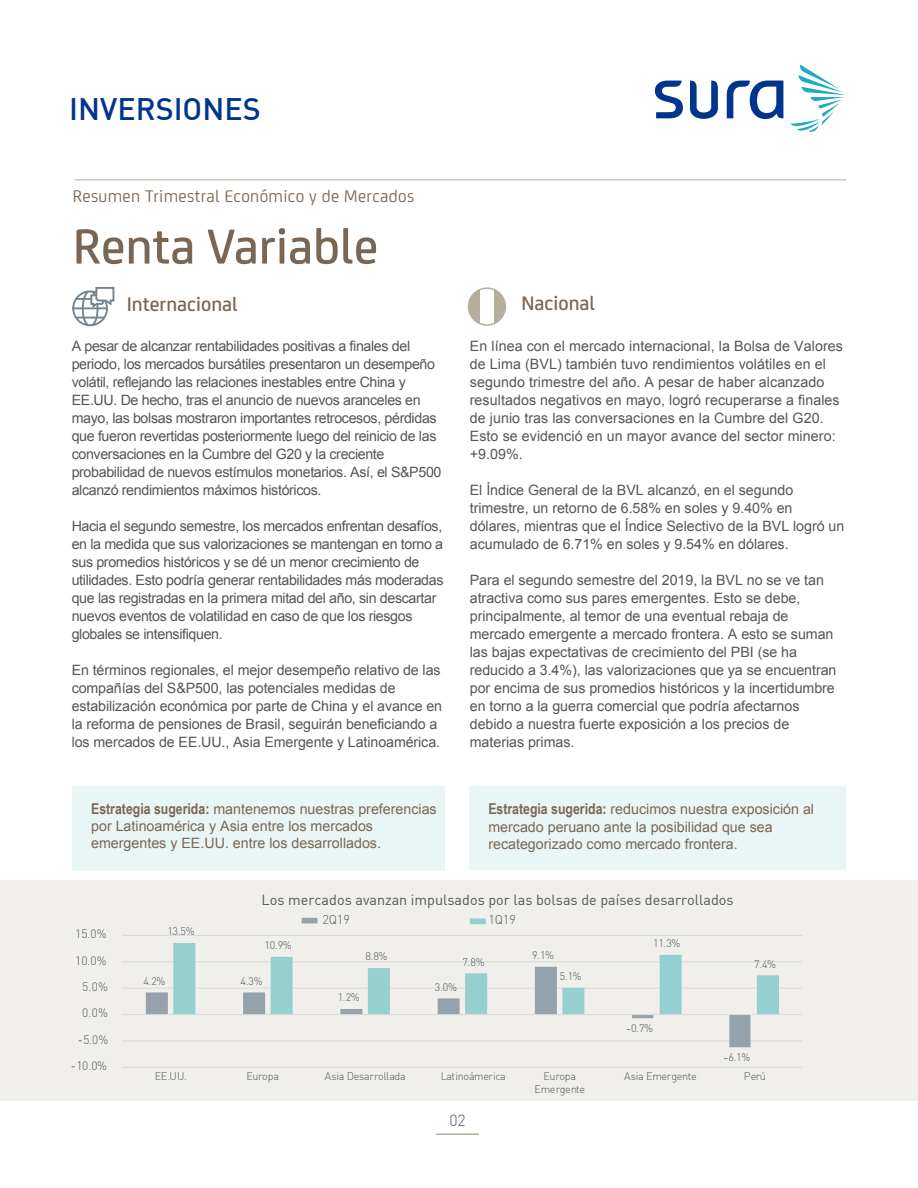
<style>
.page{position:relative;width:918px;height:1188px;background:#fff}
.page>*{position:absolute;margin:0;border:0;box-sizing:border-box;transform-origin:0 0}
.t1{font:500 52.5px "FS Joey";color:#7a6655}
.t2{font:500 30.45px "DIN";color:#00348d}
.t3{font:500 21px "FS Joey";color:#7a6655}
.t4{font:18px "FS Joey";letter-spacing:.02em;color:#7a6655}
.t5{font:300 15.9px "DIN";color:#53555a}
.t6{font:14.4px "DIN";color:#53555a}
.t7{font:14.25px/18px "Arial";letter-spacing:-.005em;color:#53555a}
.t8{font:14.25px/18px "Arial";letter-spacing:-.025em;color:#53555a}
.t9{font:14.25px/17.1px "Arial";color:#7a6655}
.t10{font:300 12.6px "DIN";color:#53555a}
.t11{font:300 12px "DIN";color:#53555a}
.t12{font:300 10.8px/12.9px "DIN";letter-spacing:-.025em;color:#53555a;text-align:center}
.s1{font-family:"Arial Narrow";font-weight:700;font-size:15px}
.s2{font-family:"Calibri";font-weight:400;font-size:9.9px;color:#404040}
</style>
<div class="page">
<div style="left:0;top:880px;width:918px;height:221px;background:#f0efeb"></div>
<div style="left:470px;top:786px;width:376px;height:84px;background:#eaf5f5"></div>
<div style="left:72px;top:786px;width:373px;height:84px;background:#eaf5f5"></div>
<hr style="left:436px;top:1133px;width:43px;height:2px;background:#b4ae9b">
<hr style="left:75px;top:180px;width:771px;height:1px;background:#b4ae9b">
<div style="left:302px;top:918px;width:16px;height:6px;background:#95a1ab"></div>
<div style="left:470px;top:918px;width:16px;height:6px;background:#96cfd0"></div>
<svg style="left:655px;top:81px;width:128px;height:38px"></svg>
<svg style="left:790px;top:65px;width:55px;height:67px"></svg>
<svg style="left:72px;top:287px;width:43px;height:40px"></svg>
<svg style="left:469px;top:289px;width:10px;height:35px"></svg>
<svg style="left:494px;top:290px;width:11px;height:35px"></svg>
<div style="left:468px;top:287px;width:38px;height:39px;border:2px solid #b4ae9b;border-radius:50%"></div>
<hr style="left:122px;top:935px;width:680px;height:1px;background:#d9d9d9">
<hr style="left:122px;top:961px;width:680px;height:1px;background:#d9d9d9">
<hr style="left:122px;top:988px;width:680px;height:1px;background:#d9d9d9">
<hr style="left:122px;top:1041px;width:680px;height:1px;background:#d9d9d9">
<hr style="left:122px;top:1067px;width:680px;height:1px;background:#d9d9d9">
<svg style="left:146px;top:992px;width:604px;height:55px"></svg>
<svg style="left:173px;top:943px;width:606px;height:71px"></svg>
<hr style="left:122px;top:1014px;width:680px;height:1px;background:#d9d9d9">
<h2 class="t2" style="left:69px;top:90px;width:193px">INVERSIONES</h2>
<p class="t4" style="left:73px;top:183px;width:343px">Resumen Trimestral Económico y de Mercados</p>
<h1 class="t1" style="left:73px;top:208px;width:307px">Renta Variable</h1>
<h3 class="t3" style="left:127px;top:289px;width:113px">Internacional</h3>
<h3 class="t3" style="left:522px;top:287px;width:75px">Nacional</h3>
<p class="t8" style="left:72px;top:337px;width:371px">A pesar de alcanzar rentabilidades positivas a finales del periodo, los mercados bursátiles presentaron un desempeño volátil, reflejando las relaciones inestables entre China y EE.UU. De hecho, tras el anuncio de nuevos aranceles en mayo, las bolsas mostraron importantes retrocesos, pérdidas que fueron revertidas posteriormente luego del reinicio de las conversaciones en la Cumbre del G20 y la creciente probabilidad de nuevos estímulos monetarios. Así, el S&amp;P500 alcanzó rendimientos máximos históricos.</p>
<p class="t8" style="left:72px;top:517px;width:373px">Hacia el segundo semestre, los mercados enfrentan desafíos, en la medida que sus valorizaciones se mantengan en torno a sus promedios históricos y se dé un menor crecimiento de utilidades. Esto podría generar rentabilidades más moderadas que las registradas en la primera mitad del año, sin descartar nuevos eventos de volatilidad en caso de que los riesgos globales se intensifiquen.</p>
<p class="t7" style="left:72px;top:661px;width:372px">En términos regionales, el mejor desempeño relativo de las compañías del S&amp;P500, las potenciales medidas de estabilización económica por parte de China y el avance en la reforma de pensiones de Brasil, seguirán beneficiando a los mercados de EE.UU., Asia Emergente y Latinoamérica.</p>
<p class="t7" style="left:470px;top:337px;width:375px">En línea con el mercado internacional, la Bolsa de Valores de Lima (BVL) también tuvo rendimientos volátiles en el segundo trimestre del año. A pesar de haber alcanzado resultados negativos en mayo, logró recuperarse a finales de junio tras las conversaciones en la Cumbre del G20.<br>Esto se evidenció en un mayor avance del sector minero: +9.09%.</p>
<p class="t7" style="left:470px;top:481px;width:376px">El Índice General de la BVL alcanzó, en el segundo trimestre, un retorno de 6.58% en soles y 9.40% en dólares, mientras que el Índice Selectivo de la BVL logró un acumulado de 6.71% en soles y 9.54% en dólares.</p>
<p class="t7" style="left:470px;top:571px;width:368px">Para el segundo semestre del 2019, la BVL no se ve tan atractiva como sus pares emergentes. Esto se debe, principalmente, al temor de una eventual rebaja de mercado emergente a mercado frontera. A esto se suman las bajas expectativas de crecimiento del PBI (se ha reducido a 3.4%), las valorizaciones que ya se encuentran por encima de sus promedios históricos y la incertidumbre en torno a la guerra comercial que podría afectarnos debido a nuestra fuerte exposición a los precios de materias primas.</p>
<p class="t9" style="left:91px;top:801px;width:347px"><span class="s1">Estrategia sugerida:</span> mantenemos nuestras preferencias por Latinoamérica y Asia entre los mercados emergentes y EE.UU. entre los desarrollados.</p>
<p class="t9" style="left:488px;top:801px;width:327px"><span class="s1">Estrategia sugerida:</span> reducimos nuestra exposición al mercado peruano ante la posibilidad que sea recategorizado como mercado frontera.</p>
<p class="t6" style="left:262px;top:891px;width:474px">Los mercados avanzan impulsados por las bolsas de países desarrollados</p>
<p class="t11" style="left:75px;top:926px;width:33px">15.0%</p>
<p class="t11" style="left:75px;top:953px;width:33px">10.0%</p>
<p class="t11" style="left:82px;top:979px;width:27px">5.0%</p>
<p class="t11" style="left:82px;top:1006px;width:27px">0.0%</p>
<p class="t11" style="left:78px;top:1032px;width:32px">-5.0%</p>
<p class="t11" style="left:71px;top:1059px;width:38px">-10.0%</p>
<p class="t12" style="left:167px;top:925px;width:29px">13.5%</p>
<p class="t12" style="left:265px;top:939px;width:29px">10.9%</p>
<p class="t12" style="left:143px;top:974px;width:24px">4.2%</p>
<p class="t12" style="left:241px;top:974px;width:24px">4.3%</p>
<p class="t10" style="left:322px;top:912px;width:29px">2Q19</p>
<p class="t10" style="left:488px;top:912px;width:29px">1Q19</p>
<p class="t12" style="left:365px;top:950px;width:24px">8.8%</p>
<p class="t12" style="left:338px;top:990px;width:24px">1.2%</p>
<p class="t12" style="left:463px;top:955px;width:24px">7.8%</p>
<p class="t12" style="left:435px;top:981px;width:24px">3.0%</p>
<p class="t12" style="left:532px;top:948px;width:24px">9.1%</p>
<p class="t12" style="left:560px;top:969px;width:24px">5.1%</p>
<p class="t12" style="left:653px;top:937px;width:29px">11.3%</p>
<p class="t12" style="left:627px;top:1022px;width:28px"><span class="s2">-</span>0.7%</p>
<p class="t12" style="left:754px;top:957px;width:24px">7.4%</p>
<p class="t12" style="left:724px;top:1051px;width:28px"><span class="s2">-</span>6.1%</p>
<p class="t12" style="left:155px;top:1070px;width:34px">EE.UU.</p>
<p class="t12" style="left:246px;top:1070px;width:34px">Europa</p>
<p class="t12" style="left:325px;top:1070px;width:82px">Asia Desarrollada</p>
<p class="t12" style="left:441px;top:1070px;width:67px">Latinoámerica</p>
<p class="t12" style="left:535px;top:1070px;width:52px">Europa<br>Emergente</p>
<p class="t12" style="left:624px;top:1070px;width:74px">Asia Emergente</p>
<p class="t12" style="left:744px;top:1070px;width:23px">Perú</p>
<p class="t5" style="left:449px;top:1110px;width:18px">02</p>
</div>
